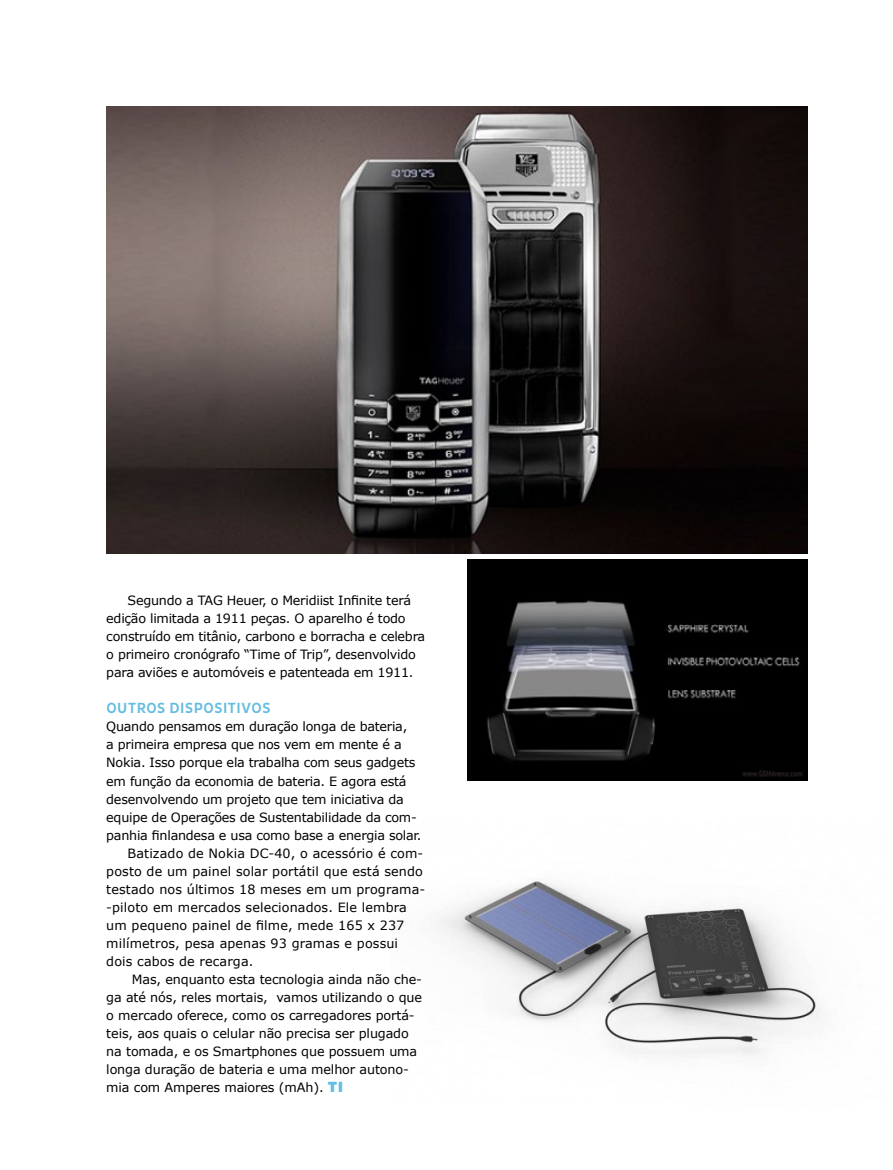
<style>
.page{position:relative;width:893px;height:1170px;background:#fff}
.page>*{position:absolute;margin:0;border:0;box-sizing:border-box;transform-origin:0 0}
.t1{font:500 15px "Pluto Sans Cond";letter-spacing:.04em;color:#64bce0}
.t2{font:12.75px/18px "Verdana";letter-spacing:-.01em;color:#000}
.t3{font:12.75px "Verdana";letter-spacing:.01em;color:#000}
.s1{font-family:"Pluto Sans";font-weight:900;font-size:15px;color:#64bce0}
</style>
<div class="page">
<img style="left:435px;top:881px;width:386px;height:176px">
<img style="left:106px;top:106px;width:702px;height:447px">
<img style="left:468px;top:559px;width:339px;height:221px">
<p class="t2" style="left:106px;top:591px;width:320px;text-indent:21px">Segundo a TAG Heuer, o Meridiist Infinite terá edição limitada a 1911 peças. O aparelho é todo construído em titânio, carbono e borracha e celebra o primeiro cronógrafo “Time of Trip”, desenvolvido para aviões e automóveis e patenteada em 1911.</p>
<p class="t1" style="left:106px;top:699px;width:165px">OUTROS DISPOSITIVOS</p>
<p class="t2" style="left:106px;top:717px;width:303px">Quando pensamos em duração longa de bateria,</p>
<p class="t2" style="left:106px;top:735px;width:297px">a primeira empresa que nos vem em mente é a</p>
<p class="t2" style="left:106px;top:753px;width:311px">Nokia. Isso porque ela trabalha com seus gadgets</p>
<p class="t2" style="left:106px;top:771px;width:302px">em função da economia de bateria. E agora está</p>
<p class="t2" style="left:106px;top:789px;width:299px">desenvolvendo um projeto que tem iniciativa da</p>
<p class="t2" style="left:106px;top:807px;width:312px">equipe de Operações de Sustentabilidade da com-</p>
<p class="t2" style="left:106px;top:825px;width:317px">panhia finlandesa e usa como base a energia solar.</p>
<p class="t3" style="left:128px;top:844px;width:297px">Batizado de Nokia DC-40, o acessório é com-</p>
<p class="t3" style="left:106px;top:862px;width:318px">posto de um painel solar portátil que está sendo</p>
<p class="t3" style="left:106px;top:880px;width:320px">testado nos últimos 18 meses em um programa-</p>
<p class="t3" style="left:106px;top:898px;width:302px">-piloto em mercados selecionados. Ele lembra</p>
<p class="t3" style="left:106px;top:916px;width:300px">um pequeno painel de filme, mede 165 x 237</p>
<p class="t3" style="left:106px;top:934px;width:293px">milímetros, pesa apenas 93 gramas e possui</p>
<p class="t3" style="left:106px;top:952px;width:149px">dois cabos de recarga.</p>
<p class="t2" style="left:132px;top:969px;width:292px">Mas, enquanto esta tecnologia ainda não che-</p>
<p class="t2" style="left:106px;top:987px;width:317px">ga até nós, reles mortais, vamos utilizando o que</p>
<p class="t2" style="left:106px;top:1005px;width:310px">o mercado oferece, como os carregadores portá-</p>
<p class="t2" style="left:106px;top:1023px;width:304px">teis, aos quais o celular não precisa ser plugado</p>
<p class="t2" style="left:106px;top:1041px;width:312px">na tomada, e os Smartphones que possuem uma</p>
<p class="t2" style="left:106px;top:1059px;width:304px">longa duração de bateria e uma melhor autono-</p>
<p class="t2" style="left:106px;top:1077px;width:238px">mia com Amperes maiores (mAh). <span class="s1">TI</span></p>
</div>
